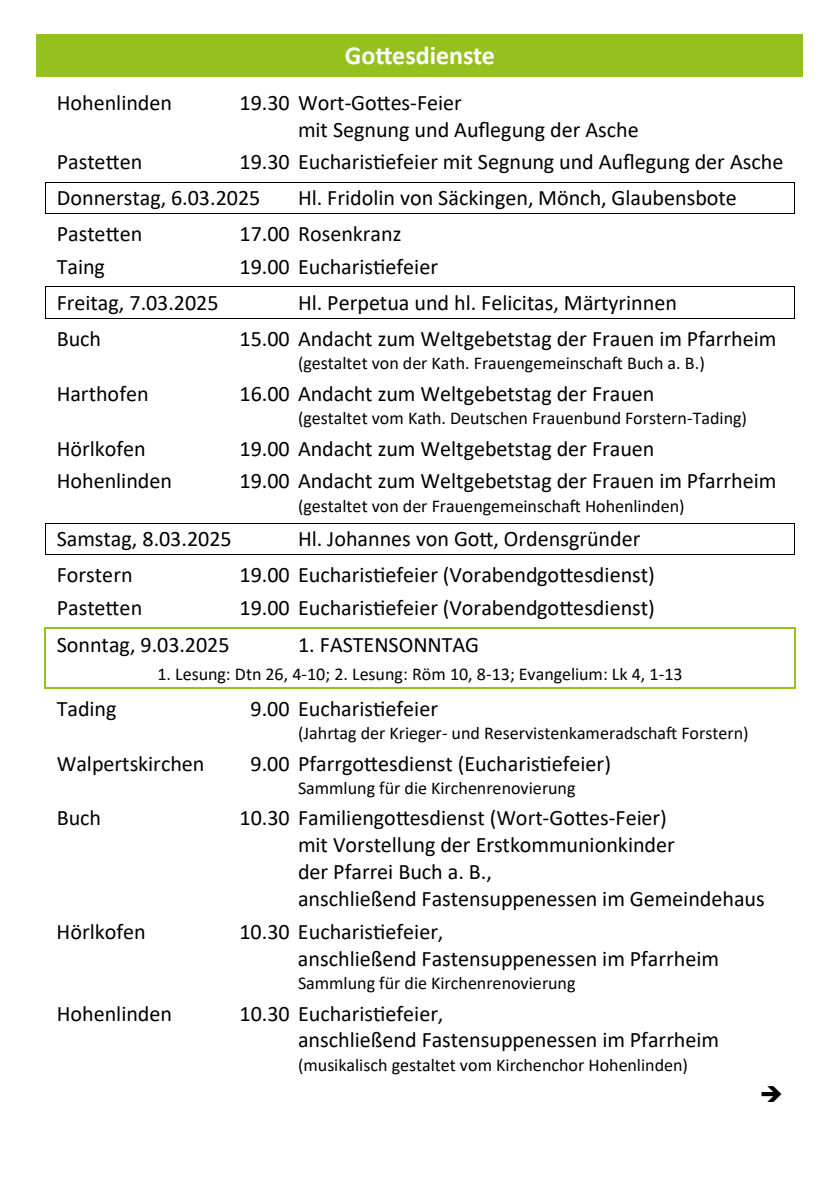
<style>
.page{position:relative;width:840px;height:1191px;background:#fff}
.page>*{position:absolute;margin:0;border:0;box-sizing:border-box;transform-origin:0 0}
.t1{font:700 26px "Calibri";color:#fff}
.t2{font:22px/26.8px "Calibri";color:#000}
.t3{font:18px "Calibri";color:#000}
</style>
<div class="page">
<hr style="left:46px;top:181px;width:747px;height:1px;background:#000">
<hr style="left:46px;top:213px;width:747px;height:1px;background:#000">
<hr style="left:45px;top:182px;width:1px;height:31px;background:#000">
<hr style="left:793px;top:182px;width:1px;height:31px;background:#000">
<hr style="left:46px;top:286px;width:747px;height:1px;background:#000">
<hr style="left:46px;top:318px;width:747px;height:1px;background:#000">
<hr style="left:45px;top:287px;width:1px;height:31px;background:#000">
<hr style="left:793px;top:287px;width:1px;height:31px;background:#000">
<hr style="left:46px;top:522px;width:747px;height:1px;background:#000">
<hr style="left:46px;top:554px;width:747px;height:1px;background:#000">
<hr style="left:45px;top:523px;width:1px;height:31px;background:#000">
<hr style="left:793px;top:523px;width:1px;height:31px;background:#000">
<hr style="left:46px;top:627px;width:747px;height:1px;background:#95c11f">
<hr style="left:44px;top:628px;width:2px;height:35px;background:#95c11f">
<hr style="left:793px;top:628px;width:2px;height:35px;background:#95c11f">
<hr style="left:46px;top:687px;width:747px;height:1px;background:#95c11f">
<hr style="left:44px;top:663px;width:2px;height:24px;background:#95c11f">
<hr style="left:793px;top:663px;width:2px;height:24px;background:#95c11f">
<div style="left:37px;top:34px;width:765px;height:43px;background:#95c11f"></div>
<p class="t1" style="left:345px;top:37px;width:151px">Gottesdienste</p>
<p class="t2" style="left:57px;top:88px;width:117px">Hohenlinden</p>
<p class="t2" style="left:298px;top:88px;width:342px;text-indent:-59px">19.30 Wort-Gottes-Feier<br>mit Segnung und Auflegung der Asche</p>
<p class="t2" style="left:57px;top:148px;width:87px">Pastetten</p>
<p class="t2" style="left:57px;top:143px;width:727px;line-height:36px;text-indent:183px">19.30 Eucharistiefeier mit Segnung und Auflegung der Asche<br>Donnerstag, 6.03.2025</p>
<p class="t2" style="left:298px;top:184px;width:440px">Hl. Fridolin von Säckingen, Mönch, Glaubensbote</p>
<p class="t2" style="left:57px;top:220px;width:87px">Pastetten</p>
<p class="t2" style="left:239px;top:220px;width:163px">17.00 Rosenkranz</p>
<p class="t2" style="left:57px;top:253px;width:50px">Taing</p>
<p class="t2" style="left:239px;top:253px;width:200px">19.00 Eucharistiefeier</p>
<p class="t2" style="left:57px;top:289px;width:163px">Freitag, 7.03.2025</p>
<p class="t2" style="left:298px;top:289px;width:380px">Hl. Perpetua und hl. Felicitas, Märtyrinnen</p>
<p class="t2" style="left:57px;top:324px;width:46px">Buch</p>
<p class="t2" style="left:239px;top:324px;width:538px">15.00 Andacht zum Weltgebetstag der Frauen im Pfarrheim</p>
<p class="t3" style="left:298px;top:350px;width:408px">(gestaltet von der Kath. Frauengemeinschaft Buch a. B.)</p>
<p class="t2" style="left:57px;top:379px;width:93px">Harthofen</p>
<p class="t2" style="left:239px;top:379px;width:416px">16.00 Andacht zum Weltgebetstag der Frauen</p>
<p class="t3" style="left:298px;top:405px;width:450px">(gestaltet vom Kath. Deutschen Frauenbund Forstern-Tading)</p>
<p class="t2" style="left:57px;top:434px;width:91px">Hörlkofen</p>
<p class="t2" style="left:239px;top:434px;width:416px">19.00 Andacht zum Weltgebetstag der Frauen</p>
<p class="t2" style="left:57px;top:467px;width:117px">Hohenlinden</p>
<p class="t2" style="left:239px;top:467px;width:538px">19.00 Andacht zum Weltgebetstag der Frauen im Pfarrheim</p>
<p class="t3" style="left:298px;top:493px;width:388px">(gestaltet von der Frauengemeinschaft Hohenlinden)</p>
<p class="t2" style="left:57px;top:525px;width:176px">Samstag, 8.03.2025</p>
<p class="t2" style="left:298px;top:525px;width:343px">Hl. Johannes von Gott, Ordensgründer</p>
<p class="t2" style="left:57px;top:561px;width:77px">Forstern</p>
<p class="t2" style="left:239px;top:561px;width:416px">19.00 Eucharistiefeier (Vorabendgottesdienst)</p>
<p class="t2" style="left:57px;top:593px;width:87px">Pastetten</p>
<p class="t2" style="left:239px;top:593px;width:416px">19.00 Eucharistiefeier (Vorabendgottesdienst)</p>
<p class="t2" style="left:57px;top:630px;width:174px">Sonntag, 9.03.2025</p>
<p class="t2" style="left:298px;top:630px;width:182px">1. FASTENSONNTAG</p>
<p class="t3" style="left:157px;top:662px;width:526px">1. Lesung: Dtn 26, 4-10; 2. Lesung: Röm 10, 8-13; Evangelium: Lk 4, 1-13</p>
<p class="t2" style="left:57px;top:694px;width:61px">Tading</p>
<p class="t2" style="left:250px;top:694px;width:189px">9.00 Eucharistiefeier</p>
<p class="t3" style="left:298px;top:720px;width:452px">(Jahrtag der Krieger- und Reservistenkameradschaft Forstern)</p>
<p class="t2" style="left:57px;top:749px;width:149px">Walpertskirchen</p>
<p class="t2" style="left:250px;top:749px;width:362px">9.00 Pfarrgottesdienst (Eucharistiefeier)</p>
<p class="t3" style="left:298px;top:775px;width:279px">Sammlung für die Kirchenrenovierung</p>
<p class="t2" style="left:57px;top:804px;width:46px">Buch</p>
<p class="t2" style="left:298px;top:804px;width:468px;text-indent:-59px">10.30 Familiengottesdienst (Wort-Gottes-Feier)<br>mit Vorstellung der Erstkommunionkinder<br>der Pfarrei Buch a. B.,<br>anschließend Fastensuppenessen im Gemeindehaus</p>
<p class="t2" style="left:57px;top:917px;width:91px">Hörlkofen</p>
<p class="t2" style="left:298px;top:917px;width:422px;text-indent:-59px">10.30 Eucharistiefeier,<br>anschließend Fastensuppenessen im Pfarrheim</p>
<p class="t3" style="left:298px;top:970px;width:279px">Sammlung für die Kirchenrenovierung</p>
<p class="t2" style="left:57px;top:999px;width:117px">Hohenlinden</p>
<p class="t2" style="left:298px;top:999px;width:422px;text-indent:-59px">10.30 Eucharistiefeier,<br>anschließend Fastensuppenessen im Pfarrheim</p>
<p class="t3" style="left:298px;top:1052px;width:391px">(musikalisch gestaltet vom Kirchenchor Hohenlinden)</p>
</div>
